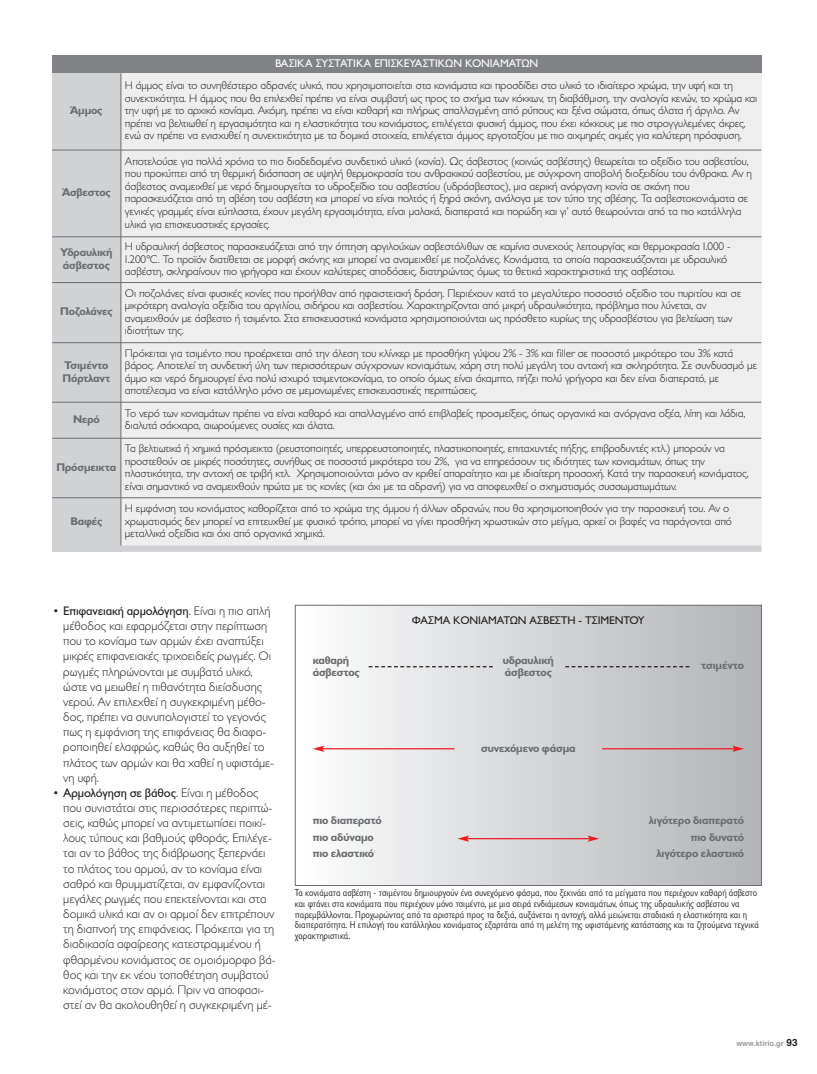
<style>
.page{position:relative;width:817px;height:1074px;background:#fff}
.page>*{position:absolute;margin:0;border:0;box-sizing:border-box;transform-origin:0 0}
.t1{font:300 12.5px/15.1px "Gill Sans Hel";color:#231f20}
.t2{font:300 11.25px/12.5px "Gill Sans Hel";letter-spacing:-.01em;color:#231f20}
.t3{font:700 11.25px/12.5px "Gill Sans Hel";letter-spacing:-.01em;color:#6c6d70}
.t4{font:11.25px "Gill Sans Hel";letter-spacing:-.01em;color:#fff}
.t5{font:11.25px "Gill Sans Hel";letter-spacing:-.01em;color:#231f20}
.t6{font:10px/10.6px "Gill Sans Hel Sem Con OS Regular";color:#231f20}
.t7{font:700 7.5px "Helvetica";color:#999b9e}
.s1{font-weight:400}
.s2{font-size:10px;color:#231f20}
</style>
<div class="page">
<div style="left:295px;top:605px;width:466px;height:280px;background:linear-gradient(to right,#fdfdfd,#b2b3b6)"></div>
<div style="left:295px;top:605px;width:466px;height:280px;border:1px solid #6c6d70"></div>
<div style="left:52px;top:55px;width:709px;height:18px;background:#808285"></div>
<div style="left:52px;top:73px;width:69px;height:77px;background:#d1d2d4"></div>
<div style="left:121px;top:73px;width:640px;height:77px;background:#eeeeef"></div>
<div style="left:52px;top:150px;width:69px;height:87px;background:#d1d2d4"></div>
<div style="left:121px;top:150px;width:640px;height:87px;background:#eeeeef"></div>
<div style="left:52px;top:237px;width:69px;height:45px;background:#d1d2d4"></div>
<div style="left:121px;top:237px;width:640px;height:45px;background:#eeeeef"></div>
<div style="left:52px;top:282px;width:69px;height:61px;background:#d1d2d4"></div>
<div style="left:121px;top:282px;width:640px;height:61px;background:#eeeeef"></div>
<div style="left:52px;top:343px;width:69px;height:59px;background:#d1d2d4"></div>
<div style="left:121px;top:343px;width:640px;height:59px;background:#eeeeef"></div>
<div style="left:52px;top:402px;width:69px;height:36px;background:#d1d2d4"></div>
<div style="left:121px;top:402px;width:640px;height:36px;background:#eeeeef"></div>
<div style="left:52px;top:438px;width:69px;height:59px;background:#d1d2d4"></div>
<div style="left:121px;top:438px;width:640px;height:59px;background:#eeeeef"></div>
<div style="left:52px;top:497px;width:69px;height:54px;background:#d1d2d4"></div>
<div style="left:121px;top:497px;width:640px;height:54px;background:#eeeeef"></div>
<hr style="left:121px;top:73px;width:1px;height:478px;background:#6c6d70">
<hr style="left:52px;top:150px;width:709px;height:1px;background:#6c6d70">
<hr style="left:52px;top:236px;width:709px;height:1px;background:#6c6d70">
<hr style="left:52px;top:282px;width:709px;height:1px;background:#6c6d70">
<hr style="left:52px;top:342px;width:709px;height:1px;background:#6c6d70">
<hr style="left:52px;top:402px;width:709px;height:1px;background:#6c6d70">
<hr style="left:52px;top:438px;width:709px;height:1px;background:#6c6d70">
<hr style="left:52px;top:497px;width:709px;height:1px;background:#6c6d70">
<div style="left:52px;top:545px;width:709px;height:6px;background:#d1d2d4"></div>
<hr style="left:467px;top:838px;width:123px;height:1px;background:#ee1d23">
<svg style="left:457px;top:835px;width:12px;height:6px"></svg>
<svg style="left:587px;top:835px;width:12px;height:6px"></svg>
<hr style="left:322px;top:748px;width:132px;height:1px;background:#ee1d23">
<svg style="left:312px;top:745px;width:12px;height:7px"></svg>
<hr style="left:602px;top:748px;width:132px;height:1px;background:#ee1d23">
<svg style="left:732px;top:745px;width:12px;height:7px"></svg>
<svg style="left:368px;top:666px;width:124px;height:1px"></svg>
<svg style="left:565px;top:666px;width:124px;height:1px"></svg>
<p class="t3" style="left:70px;top:105px;width:34px">Άμμος</p>
<p class="t3" style="left:62px;top:187px;width:50px">Άσβεστος</p>
<p class="t4" style="left:275px;top:59px;width:265px">ΒΑΣΙΚΑ ΣΥΣΤΑΤΙΚΑ ΕΠΙΣΚΕΥΑΣΤΙΚΩΝ ΚΟΝΙΑΜΑΤΩΝ</p>
<p class="t2" style="left:125px;top:80px;width:633px">Η άμμος είναι το συνηθέστερο αδρανές υλικό, που χρησιμοποιείται στα κονιάματα και προσδίδει στο υλικό το ιδιαίτερο χρώμα, την υφή και τη συνεκτικότητα. Η άμμος που θα επιλεχθεί πρέπει να είναι συμβατή ως προς το σχήμα των κόκκων, τη διαβάθμιση, την αναλογία κενών, το χρώμα και την υφή με το αρχικό κονίαμα. Ακόμη, πρέπει να είναι καθαρή και πλήρως απαλλαγμένη από ρύπους και ξένα σώματα, όπως άλατα ή άργιλο. Αν πρέπει να βελτιωθεί η εργασιμότητα και η ελαστικότητα του κονιάματος, επιλέγεται φυσική άμμος, που έχει κόκκους με πιο στρογγυλεμένες άκρες, ενώ αν πρέπει να ενισχυθεί η συνεκτικότητα με τα δομικά στοιχεία, επιλέγεται άμμος εργοταξίου με πιο αιχμηρές ακμές για καλύτερη πρόσφυση.</p>
<p class="t2" style="left:125px;top:156px;width:628px">Αποτελούσε για πολλά χρόνια το πιο διαδεδομένο συνδετικό υλικό (κονία). Ως άσβεστος (κοινώς ασβέστης) θεωρείται το οξείδιο του ασβεστίου, που προκύπτει από τη θερμική διάσπαση σε υψηλή θερμοκρασία του ανθρακικού ασβεστίου, με σύγχρονη αποβολή διοξειδίου του άνθρακα. Αν η άσβεστος αναμειχθεί με νερό δημιουργείται το υδροξείδιο του ασβεστίου (υδράσβεστος), μια αερική ανόργανη κονία σε σκόνη που παρασκευάζεται από τη σβέση του ασβέστη και μπορεί να είναι πολτός ή ξηρά σκόνη, ανάλογα με τον τύπο της σβέσης. Τα ασβεστοκονιάματα σε γενικές γραμμές είναι εύπλαστα, έχουν μεγάλη εργασιμότητα, είναι μαλακά, διαπερατά και πορώδη και γι’ αυτό θεωρούνται από τα πιο κατάλληλα υλικά για επισκευαστικές εργασίες.</p>
<p class="t3" style="left:60px;top:247px;width:53px">Υδραυλική άσβεστος</p>
<p class="t2" style="left:125px;top:241px;width:607px">Η υδραυλική άσβεστος παρασκευάζεται από την όπτηση αργιλούχων ασβεστόλιθων σε καμίνια συνεχούς λειτουργίας και θερμοκρασία 1.000 -<br>1.200°C. Το προϊόν διατίθεται σε μορφή σκόνης και μπορεί να αναμειχθεί με ποζολάνες. Κονιάματα, τα οποία παρασκευάζονται με υδραυλικό ασβέστη, σκληραίνουν πιο γρήγορα και έχουν καλύτερες αποδόσεις, διατηρώντας όμως τα θετικά χαρακτηριστικά της ασβέστου.</p>
<p class="t3" style="left:60px;top:306px;width:54px">Ποζολάνες</p>
<p class="t2" style="left:125px;top:288px;width:617px">Οι ποζολάνες είναι φυσικές κονίες που προήλθαν από ηφαιστειακή δράση. Περιέχουν κατά το μεγαλύτερο ποσοστό οξείδιο του πυριτίου και σε μικρότερη αναλογία οξείδια του αργιλίου, σιδήρου και ασβεστίου. Χαρακτηρίζονται από μικρή υδραυλικότητα, πρόβλημα που λύνεται, αν αναμειχθούν με άσβεστο ή τσιμέντο. Στα επισκευαστικά κονιάματα χρησιμοποιούνται ως πρόσθετο κυρίως της υδρασβέστου για βελτίωση των ιδιοτήτων της.</p>
<p class="t3" style="left:63px;top:360px;width:49px">Τσιμέντο<br>Πόρτλαντ</p>
<p class="t2" style="left:125px;top:348px;width:633px">Πρόκειται για τσιμέντο που προέρχεται από την άλεση του κλίνκερ με προσθήκη γύψου 2% - 3% και filler σε ποσοστό μικρότερο του 3% κατά βάρος. Αποτελεί τη συνδετική ύλη των περισσότερων σύγχρονων κονιαμάτων, χάρη στη πολύ μεγάλη του αντοχή και σκληρότητα. Σε συνδυασμό με άμμο και νερό δημιουργεί ένα πολύ ισχυρό τσιμεντοκονίαμα, το οποίο όμως είναι άκαμπτο, πήζει πολύ γρήγορα και δεν είναι διαπερατό, με αποτέλεσμα να είναι κατάλληλο μόνο σε μεμονωμένες επισκευαστικές περιπτώσεις.</p>
<p class="t3" style="left:73px;top:414px;width:28px">Νερό</p>
<p class="t2" style="left:125px;top:408px;width:622px">Το νερό των κονιαμάτων πρέπει να είναι καθαρό και απαλλαγμένο από επιβλαβείς προσμείξεις, όπως οργανικά και ανόργανα οξέα, λίπη και λάδια, διαλυτά σάκχαρα, αιωρούμενες ουσίες και άλατα.</p>
<p class="t3" style="left:56px;top:462px;width:61px">Πρόσμεικτα</p>
<p class="t2" style="left:125px;top:443px;width:625px">Τα βελτιωτικά ή χημικά πρόσμεικτα (ρευστοποιητές, υπερρευστοποιητές, πλαστικοποιητές, επιταχυντές πήξης, επιβραδυντές κτλ.) μπορούν να προστεθούν σε μικρές ποσότητες, συνήθως σε ποσοστά μικρότερα του 2%, για να επηρεάσουν τις ιδιότητες των κονιαμάτων, όπως την πλαστικότητα, την αντοχή σε τριβή κτλ. Χρησιμοποιούνται μόνο αν κριθεί απαραίτητο και με ιδιαίτερη προσοχή. Κατά την παρασκευή κονιάματος, είναι σημαντικό να αναμειχθούν πρώτα με τις κονίες (και όχι με τα αδρανή) για να αποφευχθεί ο σχηματισμός συσσωματωμάτων.</p>
<p class="t3" style="left:70px;top:516px;width:34px">Βαφές</p>
<p class="t2" style="left:125px;top:503px;width:608px">Η εμφάνιση του κονιάματος καθορίζεται από το χρώμα της άμμου ή άλλων αδρανών, που θα χρησιμοποιηθούν για την παρασκευή του. Αν ο χρωματισμός δεν μπορεί να επιτευχθεί με φυσικό τρόπο, μπορεί να γίνει προσθήκη χρωστικών στο μείγμα, αρκεί οι βαφές να παράγονται από μεταλλικά οξείδια και όχι από οργανικά χημικά.</p>
<p class="t1" style="left:63px;top:604px;width:212px;text-indent:-11px">• <span class="s1">Επιφανειακή αρμολόγηση</span>. Είναι η πιο απλή μέθοδος και εφαρμόζεται στην περίπτωση που το κονίαμα των αρμών έχει αναπτύξει μικρές επιφανειακές τριχοειδείς ρωγμές. Οι ρωγμές πληρώνονται με συμβατό υλικό, ώστε να μειωθεί η πιθανότητα διείσδυσης νερού. Αν επιλεχθεί η συγκεκριμένη μέθο&shy;δος, πρέπει να συνυπολογιστεί το γεγονός πως η εμφάνιση της επιφάνειας θα διαφο&shy;ροποιηθεί ελαφρώς, καθώς θα αυξηθεί το πλάτος των αρμών και θα χαθεί η υφιστάμε&shy;νη υφή.</p>
<p class="t1" style="left:63px;top:786px;width:214px;text-indent:-11px">• <span class="s1">Αρμολόγηση σε βάθος</span>. Είναι η μέθοδος που συνιστάται στις περισσότερες περιπτώ&shy;σεις, καθώς μπορεί να αντιμετωπίσει ποικί&shy;λους τύπους και βαθμούς φθοράς. Επιλέγε&shy;ται αν το βάθος της διάβρωσης ξεπερνάει το πλάτος του αρμού, αν το κονίαμα είναι σαθρό και θρυμματίζεται, αν εμφανίζονται μεγάλες ρωγμές που επεκτείνονται και στα δομικά υλικά και αν οι αρμοί δεν επιτρέπουν τη διαπνοή της επιφάνειας. Πρόκειται για τη διαδικασία αφαίρεσης κατεστραμμένου ή φθαρμένου κονιάματος σε ομοιόμορφο βά&shy;θος και την εκ νέου τοποθέτηση συμβατού κονιάματος στον αρμό. Πριν να αποφασι&shy;στεί αν θα ακολουθηθεί η συγκεκριμένη μέ-</p>
<p class="t3" style="left:312px;top:655px;width:49px">καθαρή άσβεστος</p>
<p class="t5" style="left:412px;top:616px;width:234px">ΦΑΣΜΑ ΚΟΝΙΑΜΑΤΩΝ ΑΣΒΕΣΤΗ - ΤΣΙΜΕΝΤΟΥ</p>
<p class="t3" style="left:503px;top:654px;width:52px">υδραυλική άσβεστος</p>
<p class="t3" style="left:481px;top:743px;width:96px">συνεχόμενο φάσμα</p>
<p class="t3" style="left:701px;top:659px;width:44px">τσιμέντο</p>
<p class="t3" style="left:312px;top:813px;width:71px;line-height:16.2px">πιο διαπερατό πιο αδύναμο πιο ελαστικό</p>
<p class="t3" style="left:648px;top:813px;width:97px;line-height:16.2px;text-align:right">λιγότερο διαπερατό πιο δυνατό λιγότερο ελαστικό</p>
<p class="t6" style="left:295px;top:888px;width:465px">Τα κονιάματα ασβέστη - τσιμέντου δημιουργούν ένα συνεχόμενο φάσμα, που ξεκινάει από τα μείγματα που περιέχουν καθαρή άσβεστο και φτάνει στα κονιάματα που περιέχουν μόνο τσιμέντο, με μια σειρά ενδιάμεσων κονιαμάτων, όπως της υδραυλικής ασβέστου να παρεμβάλλονται. Προχωρώντας από τα αριστερά προς τα δεξιά, αυξάνεται η αντοχή, αλλά μειώνεται σταδιακά η ελαστικότητα και η διαπερατότητα. Η επιλογή του κατάλληλου κονιάματος εξαρτάται από τη μελέτη της υφιστάμενης κατάστασης και τα ζητούμενα τεχνικά χαρακτηριστικά.</p>
<p class="t7" style="left:736px;top:1039px;width:63px">www.ktirio.gr <span class="s2">93</span></p>
</div>
